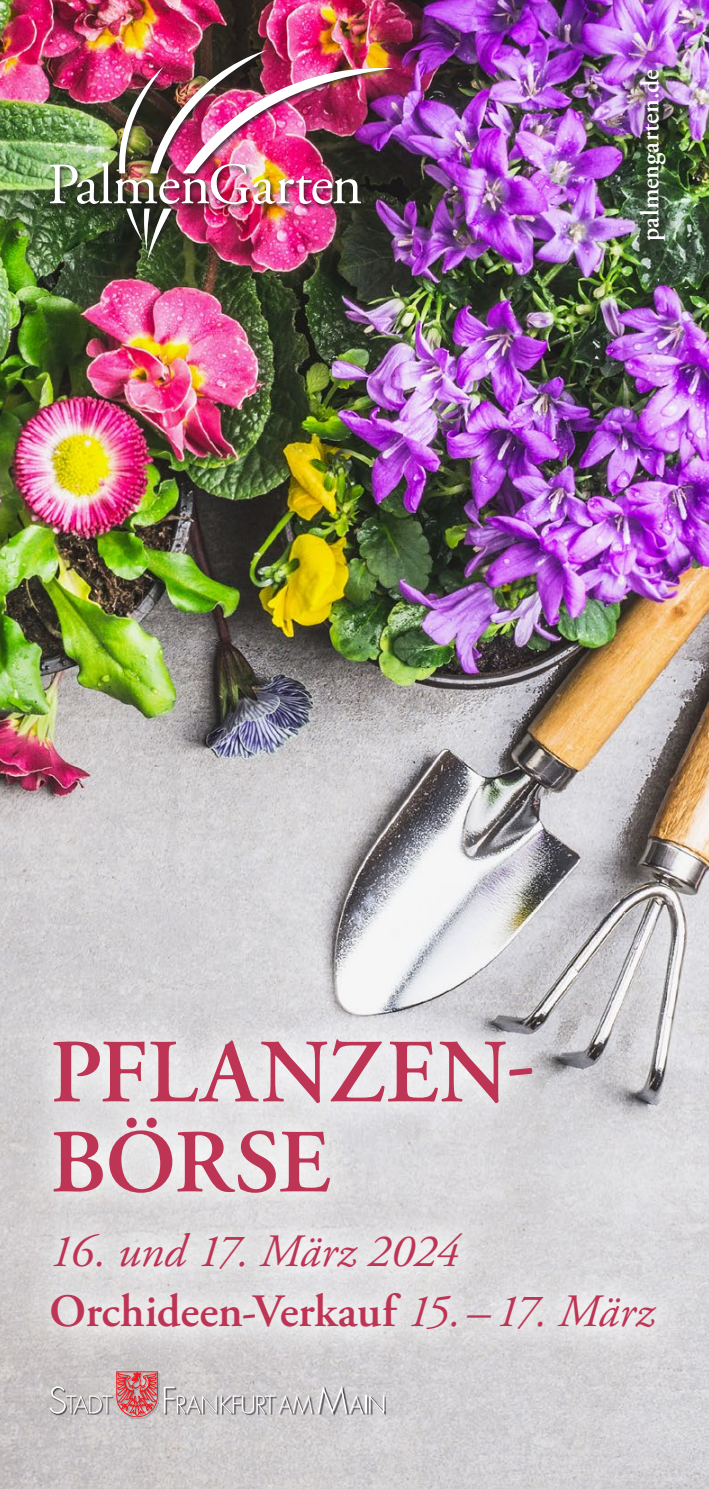
<style>
.page{position:relative;width:709px;height:1489px;background:#fff}
.page>*{position:absolute;margin:0;border:0;box-sizing:border-box;transform-origin:0 0}
.t1{font:600 90px/90px "Adobe Garamond Pro";letter-spacing:.01em;color:#be3455}
.t2{font:italic 46.25px/60px "Adobe Garamond Pro";letter-spacing:-.005em;color:#be3455}
.t3{font:600 26.5px "Adobe Garamond Pro";letter-spacing:-.005em;color:#fff}
.s1{font-weight:600;font-style:normal}
</style>
<div class="page">
<img style="left:0;top:0;width:709px;height:1488px">
<div style="left:616px;top:46px;width:73px;height:219px;background:#231f20;opacity:.75"></div>
<svg style="left:19px;top:1008px;width:668px;height:352px;background:#dcdbdd"></svg>
<div style="left:50px;top:1371px;width:336px;height:47px;background:#231f20;opacity:.75"></div>
<svg style="left:164px;top:1386px;width:148px;height:27px;background:#c5c2c3"></svg>
<svg style="left:318px;top:1385px;width:66px;height:28px;background:#c7c5c7"></svg>
<svg style="left:50px;top:1371px;width:108px;height:45px;background:#c8a0a1"></svg>
<div style="left:49px;top:48px;width:350px;height:218px;background:#231f20;opacity:.75"></div>
<img style="left:50px;top:50px;width:343px;height:210px">
<p class="t3" style="left:634px;top:241px;width:173px;rotate:-90deg">palmengarten.de</p>
<h1 class="t1" style="left:50px;top:1028px;width:486px">PFLANZEN-<br>BÖRSE</h1>
<p class="t2" style="left:50px;top:1222px;width:606px">16. und 17. März 2024<br><span class="s1">Orchideen-Verkauf</span> 15. –17. März</p>
</div>
